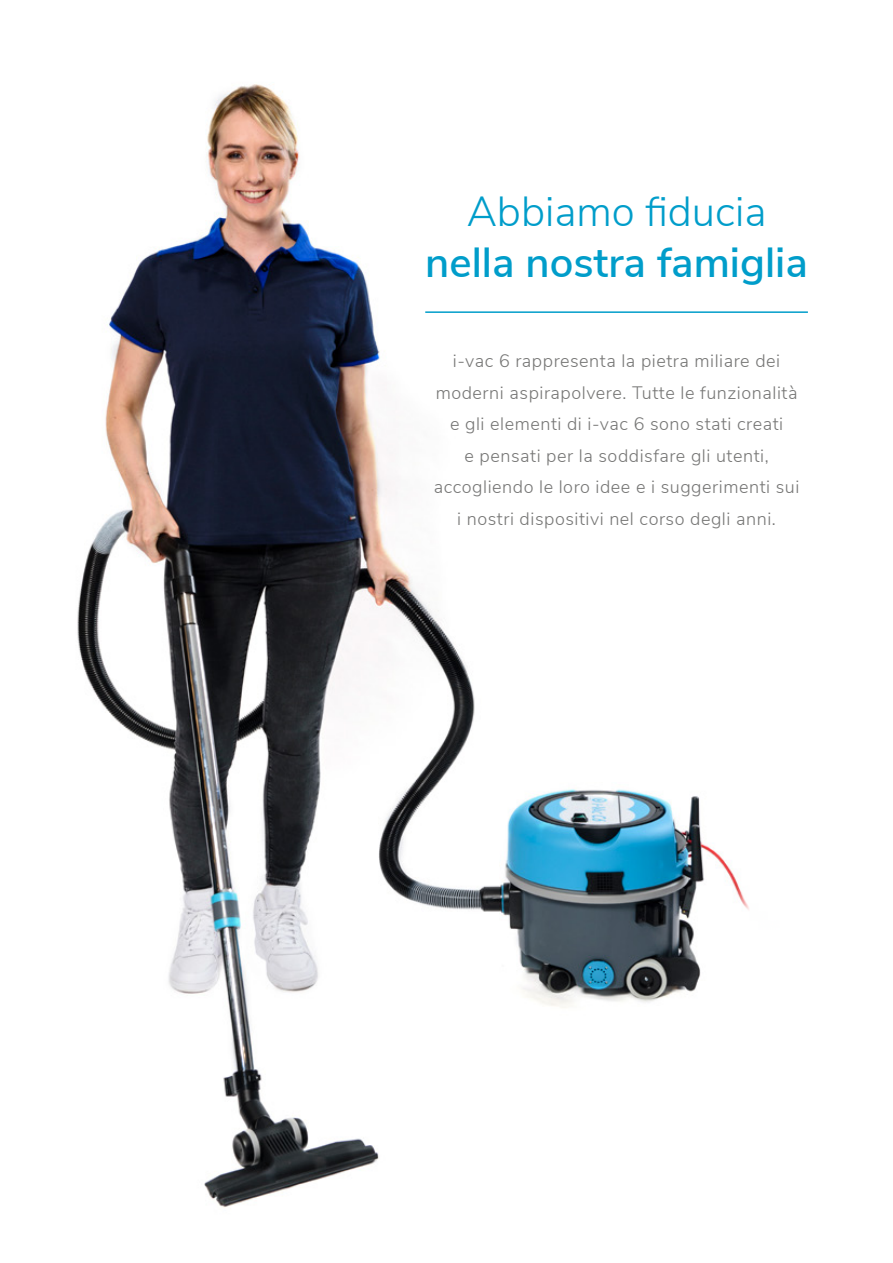
<style>
.page{position:relative;width:893px;height:1263px;background:#fff}
.page>*{position:absolute;margin:0;border:0;box-sizing:border-box;transform-origin:0 0}
.t1{font:600 42px "Nunito Sans";color:#009dca}
.t2{font:300 42px "Nunito Sans";color:#009dca}
.t3{font:300 18px/31.5px "Nunito Sans";letter-spacing:.03em;color:#767675;text-align:center}
</style>
<div class="page">
<img style="left:77px;top:84px;width:672px;height:1124px">
<hr style="left:425px;top:311px;width:383px;height:2px;background:#009dca">
<h1 class="t2" style="left:467px;top:181px;width:301px">Abbiamo fiducia</h1>
<h1 class="t1" style="left:425px;top:232px;width:384px">nella nostra famiglia</h1>
<p class="t3" style="left:434px;top:344px;width:367px">i-vac 6 rappresenta la pietra miliare dei moderni aspirapolvere. Tutte le funzionalità e gli elementi di i-vac 6 sono stati creati<br>e pensati per la soddisfare gli utenti, accogliendo le loro idee e i suggerimenti sui i nostri dispositivi nel corso degli anni.</p>
</div>
